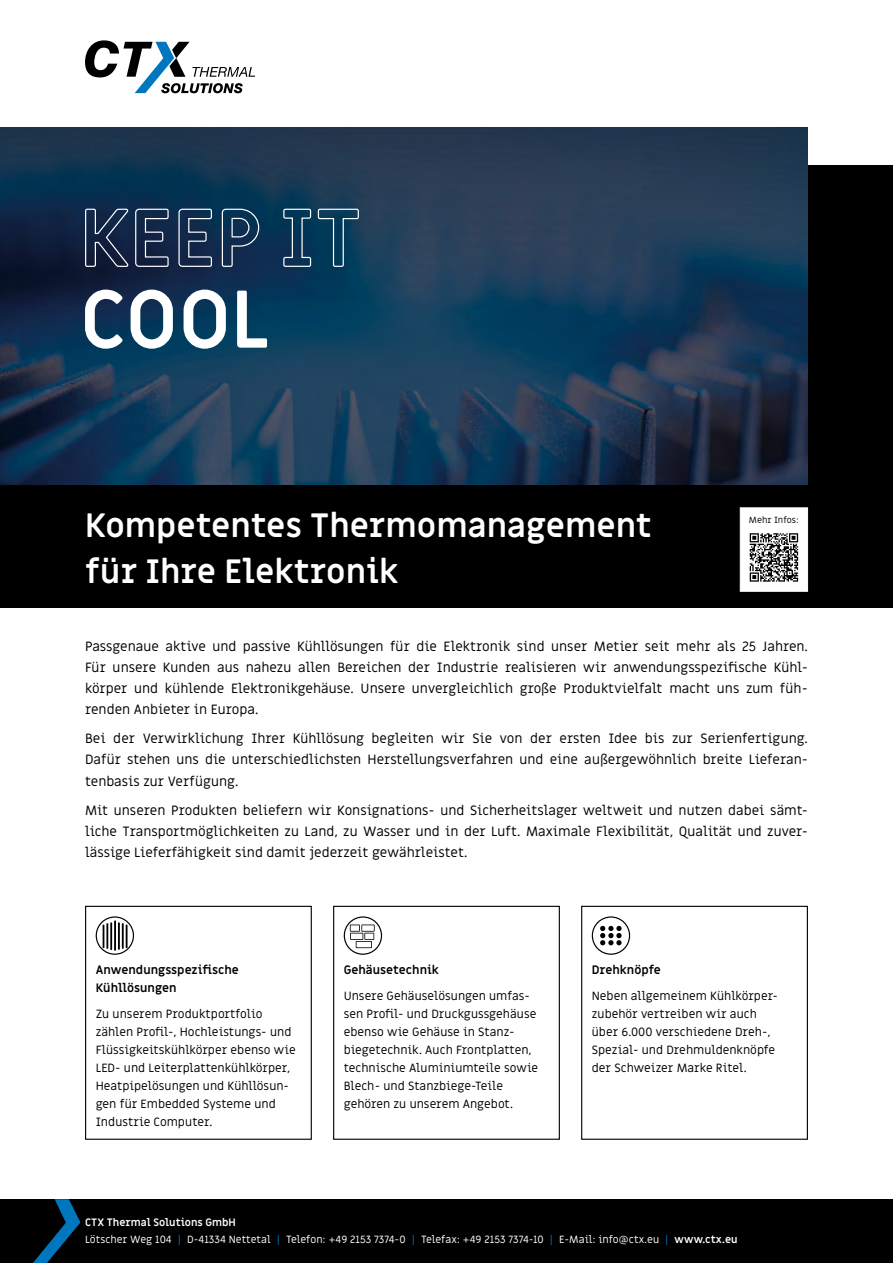
<style>
.page{position:relative;width:893px;height:1263px;background:#fff}
.page>*{position:absolute;margin:0;border:0;box-sizing:border-box;transform-origin:0 0}
.t1{font:700 33px/46.5px "Miriam Libre";color:#fff}
.t2{font:13.5px/21px "Miriam Libre";color:#000;text-align:justify}
.t3{font:12px/18px "Miriam Libre";color:#000}
.t4{font:700 12px/18px "Miriam Libre";color:#000}
.t5{font:10.5px/16.5px "Miriam Libre";color:#fff}
.t6{font:9px "Miriam Libre";color:#000}
.s1{font-weight:700}
.s2{color:#0076be}
</style>
<div class="page">
<div style="left:0;top:166px;width:893px;height:442px;background:#000"></div>
<img style="left:0;top:128px;width:808px;height:357px">
<svg style="left:85px;top:40px;width:170px;height:53px"></svg>
<svg style="left:84px;top:208px;width:276px;height:60px;background:#203e5c"></svg>
<svg style="left:85px;top:290px;width:182px;height:59px;background:#69869b"></svg>
<div style="left:0;top:1199px;width:893px;height:64px;background:#000"></div>
<svg style="left:33px;top:1199px;width:48px;height:64px"></svg>
<div style="left:740px;top:507px;width:68px;height:85px;background:#fff;border:1px solid #fff"></div>
<svg style="left:749px;top:533px;width:50px;height:49px"></svg>
<svg style="left:750px;top:533px;width:48px;height:49px"></svg>
<div style="left:85px;top:906px;width:227px;height:234px;border:1px solid #000"></div>
<svg style="left:96px;top:916px;width:38px;height:39px"></svg>
<hr style="left:106px;top:923px;width:2px;height:26px;background:#000">
<hr style="left:110px;top:922px;width:2px;height:28px;background:#000">
<hr style="left:114px;top:920px;width:2px;height:31px;background:#000">
<hr style="left:118px;top:922px;width:2px;height:28px;background:#000">
<hr style="left:126px;top:925px;width:2px;height:23px;background:#000">
<hr style="left:122px;top:923px;width:2px;height:26px;background:#000">
<div style="left:333px;top:906px;width:227px;height:234px;border:1px solid #000"></div>
<svg style="left:344px;top:916px;width:38px;height:39px"></svg>
<div style="left:581px;top:906px;width:227px;height:234px;border:1px solid #000"></div>
<svg style="left:592px;top:916px;width:38px;height:39px"></svg>
<h1 class="t1" style="left:85px;top:503px;width:568px">Kompetentes Thermomanagement für Ihre Elektronik</h1>
<p class="t6" style="left:749px;top:514px;width:51px">Mehr Infos:</p>
<p class="t2" style="left:85px;top:636px;width:724px">Passgenaue aktive und passive Kühllösungen für die Elektronik sind unser Metier seit mehr als 25 Jahren.<br>Für unsere Kunden aus nahezu allen Bereichen der Industrie realisieren wir anwendungsspezifische Kühl&shy;körper und kühlende Elektronikgehäuse. Unsere unvergleichlich große Produktvielfalt macht uns zum füh&shy;renden Anbieter in Europa.</p>
<p class="t2" style="left:85px;top:729px;width:724px">Bei der Verwirklichung Ihrer Kühllösung begleiten wir Sie von der ersten Idee bis zur Serienfertigung.<br>Dafür stehen uns die unterschiedlichsten Herstellungsverfahren und eine außergewöhnlich breite Lieferan&shy;tenbasis zur Verfügung.</p>
<p class="t2" style="left:85px;top:800px;width:724px">Mit unseren Produkten beliefern wir Konsignations- und Sicherheitslager weltweit und nutzen dabei sämt&shy;liche Transportmöglichkeiten zu Land, zu Wasser und in der Luft. Maximale Flexibilität, Qualität und zuver&shy;lässige Lieferfähigkeit sind damit jederzeit gewährleistet.</p>
<p class="t4" style="left:96px;top:961px;width:145px">Anwendungsspezifische<br>Kühllösungen</p>
<p class="t3" style="left:96px;top:1005px;width:202px">Zu unserem Produktportfolio zählen Profil-, Hochleistungs- und<br>Flüssigkeitskühlkörper ebenso wie<br>LED- und Leiterplattenkühlkörper,<br>Heatpipelösungen und Kühllösun&shy;gen für Embedded Systeme und<br>Industrie Computer.</p>
<p class="t4" style="left:344px;top:961px;width:97px">Gehäusetechnik</p>
<p class="t3" style="left:344px;top:987px;width:196px">Unsere Gehäuselösungen umfas&shy;sen Profil- und Druckgussgehäuse ebenso wie Gehäuse in Stanz&shy;biegetechnik. Auch Frontplatten, technische Aluminiumteile sowie<br>Blech- und Stanzbiege-Teile gehören zu unserem Angebot.</p>
<p class="t4" style="left:592px;top:961px;width:71px">Drehknöpfe</p>
<p class="t3" style="left:592px;top:987px;width:188px">Neben allgemeinem Kühlkörper&shy;zubehör vertreiben wir auch über 6.000 verschiedene Dreh-,<br>Spezial- und Drehmuldenknöpfe der Schweizer Marke Ritel.</p>
<p class="t5" style="left:85px;top:1215px;width:654px"><span class="s1">CTX Thermal Solutions GmbH<br></span>Lötscher Weg 104 <span class="s2">|</span> D-41334 Nettetal <span class="s2">|</span> Telefon: +49 2153 7374-0 <span class="s2">|</span> Telefax: +49 2153 7374-10 <span class="s2">|</span> E-Mail: info@ctx.eu <span class="s2">|</span> <span class="s1">www.ctx.eu</span></p>
</div>
